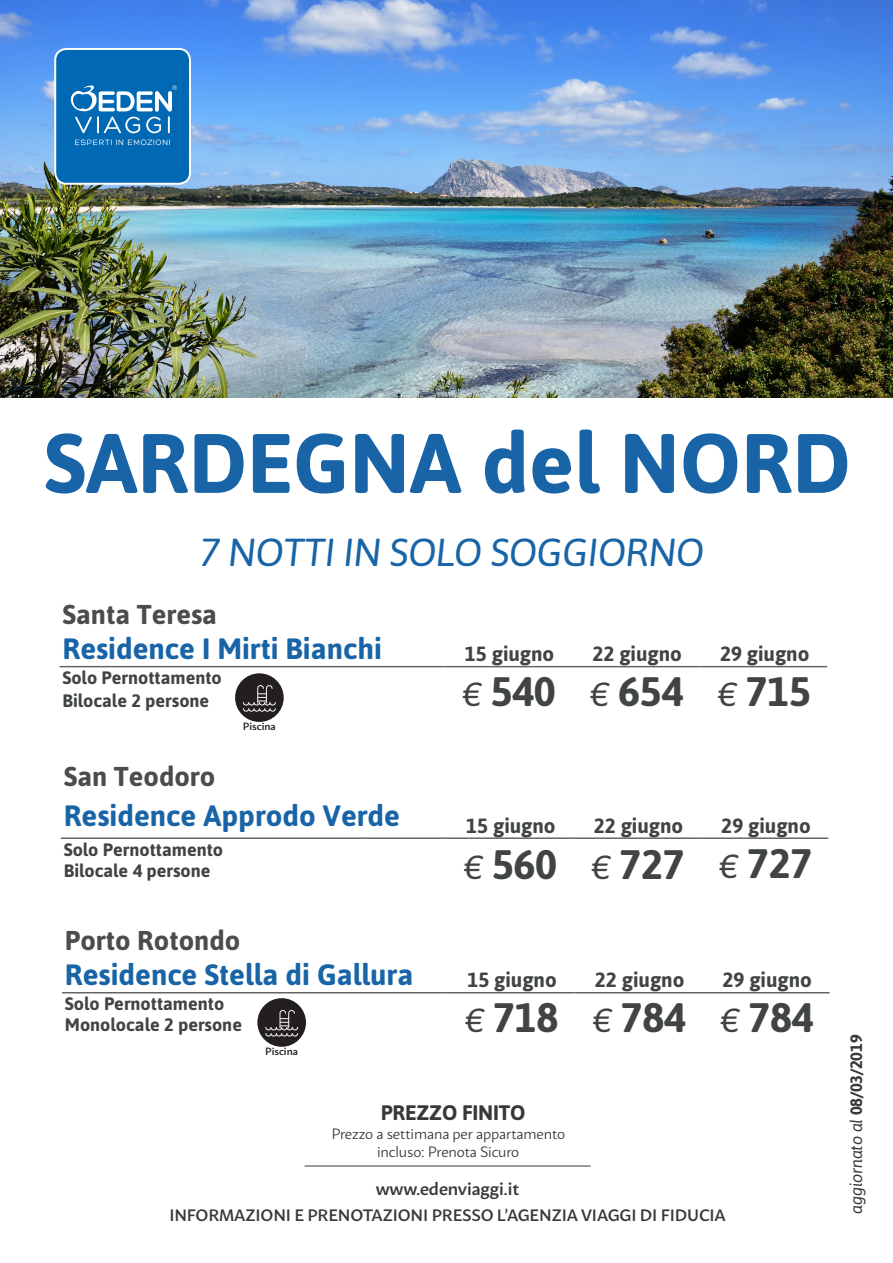
<style>
.page{position:relative;width:893px;height:1263px;background:#fff}
.page>*{position:absolute;margin:0;border:0;box-sizing:border-box;transform-origin:0 0}
.t1{font:700 84px "Asap";color:#1864a7}
.t2{font:700 41.1px "Asap";letter-spacing:-.01em;color:#414445}
.t3{font:italic 39px "Asap";letter-spacing:-.02em;color:#1864a7}
.nome{font:700 29.4px "Asap";color:#1864a7}
.t4{font:700 27.3px "Asap";color:#4b4c4d}
.t5{font:700 21px "Asap";letter-spacing:-.01em;color:#36393c}
.t6{font:700 20.55px "Asap";color:#414445}
.t7{font:700 18px "Asap";color:#414445}
.t8{font:500 18px "Mato Sans";letter-spacing:-.01em;color:#36393c}
.t9{font:500 16.5px "Mato Sans";letter-spacing:-.01em;color:#36393c}
.t10{font:italic 16.5px "Asap";letter-spacing:-.015em;color:#36393c}
.t11{font:300 15px "Mato Sans";letter-spacing:-.01em;color:#36393c}
.t12{font:500 10.5px "Mato Sans";color:#231f20}
.s1{font-weight:400;font-style:italic;font-size:33.45px}
.s2{font-weight:700;font-style:normal}
</style>
<div class="page">
<img style="left:0;top:0;width:893px;height:398px">
<hr style="left:305px;top:1165px;width:286px;height:2px;background:#231f20">
<svg style="left:55px;top:49px;width:135px;height:135px;background:#1775b9"></svg>
<div style="left:54px;top:48px;width:137px;height:137px;border:2px solid #fff;border-radius:11px"></div>
<hr style="left:61px;top:837px;width:299px;height:2px;background:#636366">
<hr style="left:360px;top:837px;width:86px;height:2px;background:#636366">
<hr style="left:446px;top:837px;width:127px;height:2px;background:#636366">
<hr style="left:573px;top:837px;width:128px;height:2px;background:#636366">
<hr style="left:701px;top:837px;width:127px;height:2px;background:#636366">
<hr style="left:62px;top:992px;width:385px;height:1px;background:#636366">
<hr style="left:447px;top:992px;width:127px;height:1px;background:#636366">
<hr style="left:574px;top:992px;width:128px;height:1px;background:#636366">
<hr style="left:702px;top:992px;width:128px;height:1px;background:#636366">
<hr style="left:60px;top:666px;width:384px;height:1px;background:#636366">
<hr style="left:444px;top:666px;width:128px;height:1px;background:#636366">
<hr style="left:572px;top:666px;width:127px;height:1px;background:#636366">
<hr style="left:699px;top:666px;width:128px;height:1px;background:#636366">
<div style="left:257px;top:998px;width:49px;height:49px;background:#231f20;border-radius:50%"></div>
<svg style="left:265px;top:1010px;width:33px;height:26px"></svg>
<div style="left:235px;top:673px;width:49px;height:49px;background:#231f20;border-radius:50%"></div>
<svg style="left:243px;top:685px;width:33px;height:27px"></svg>
<p class="t1" style="left:44px;top:414px;width:808px">SARDEGNA del NORD</p>
<p class="t3" style="left:200px;top:530px;width:506px">7 NOTTI IN SOLO SOGGIORNO</p>
<p class="t4" style="left:62px;top:598px;width:156px">Santa Teresa</p>
<p class="nome" style="left:62px;top:631px;width:321px">Residence I Mirti Bianchi</p>
<p class="t6" style="left:465px;top:642px;width:91px">15 giugno</p>
<p class="t6" style="left:592px;top:642px;width:91px">22 giugno</p>
<p class="t6" style="left:720px;top:642px;width:91px">29 giugno</p>
<p class="t7" style="left:62px;top:667px;width:161px">Solo Pernottamento</p>
<p class="t7" style="left:62px;top:690px;width:148px">Bilocale 2 persone</p>
<p class="t2" style="left:463px;top:667px;width:94px"><span class="s1">€</span> 540</p>
<p class="t2" style="left:591px;top:667px;width:94px"><span class="s1">€</span> 654</p>
<p class="t2" style="left:719px;top:667px;width:94px"><span class="s1">€</span> 715</p>
<p class="t12" style="left:243px;top:717px;width:34px">Piscina</p>
<p class="t4" style="left:64px;top:760px;width:153px">San Teodoro</p>
<p class="nome" style="left:64px;top:798px;width:338px">Residence Approdo Verde</p>
<p class="t7" style="left:64px;top:839px;width:161px">Solo Pernottamento</p>
<p class="t7" style="left:64px;top:860px;width:148px">Bilocale 4 persone</p>
<p class="t6" style="left:466px;top:813px;width:91px">15 giugno</p>
<p class="t6" style="left:594px;top:813px;width:91px">22 giugno</p>
<p class="t6" style="left:721px;top:813px;width:91px">29 giugno</p>
<p class="t2" style="left:465px;top:841px;width:94px"><span class="s1">€</span> 560</p>
<p class="t2" style="left:592px;top:841px;width:94px"><span class="s1">€</span> 727</p>
<p class="t2" style="left:720px;top:840px;width:94px"><span class="s1">€</span> 727</p>
<p class="t4" style="left:65px;top:924px;width:177px">Porto Rotondo</p>
<p class="nome" style="left:65px;top:957px;width:350px">Residence Stella di Gallura</p>
<p class="t6" style="left:467px;top:968px;width:91px">15 giugno</p>
<p class="t6" style="left:595px;top:968px;width:91px">22 giugno</p>
<p class="t6" style="left:722px;top:968px;width:91px">29 giugno</p>
<p class="t7" style="left:65px;top:993px;width:161px">Solo Pernottamento</p>
<p class="t7" style="left:65px;top:1014px;width:179px">Monolocale 2 persone</p>
<p class="t2" style="left:466px;top:993px;width:94px"><span class="s1">€</span> 718</p>
<p class="t2" style="left:593px;top:993px;width:94px"><span class="s1">€</span> 784</p>
<p class="t2" style="left:721px;top:993px;width:94px"><span class="s1">€</span> 784</p>
<p class="t12" style="left:265px;top:1041px;width:34px">Piscina</p>
<p class="t5" style="left:381px;top:1100px;width:146px">PREZZO FINITO</p>
<p class="t11" style="left:331px;top:1120px;width:235px">Prezzo a settimana per appartamento</p>
<p class="t11" style="left:377px;top:1138px;width:144px">incluso: Prenota Sicuro</p>
<p class="t8" style="left:376px;top:1172px;width:145px">www.edenviaggi.it</p>
<p class="t9" style="left:169px;top:1199px;width:558px">INFORMAZIONI E PRENOTAZIONI PRESSO L’AGENZIA VIAGGI DI FIDUCIA</p>
<p class="t10" style="left:847px;top:1213px;width:180px;rotate:-90deg">aggiornato al <span class="s2">08/03/2019</span></p>
</div>
